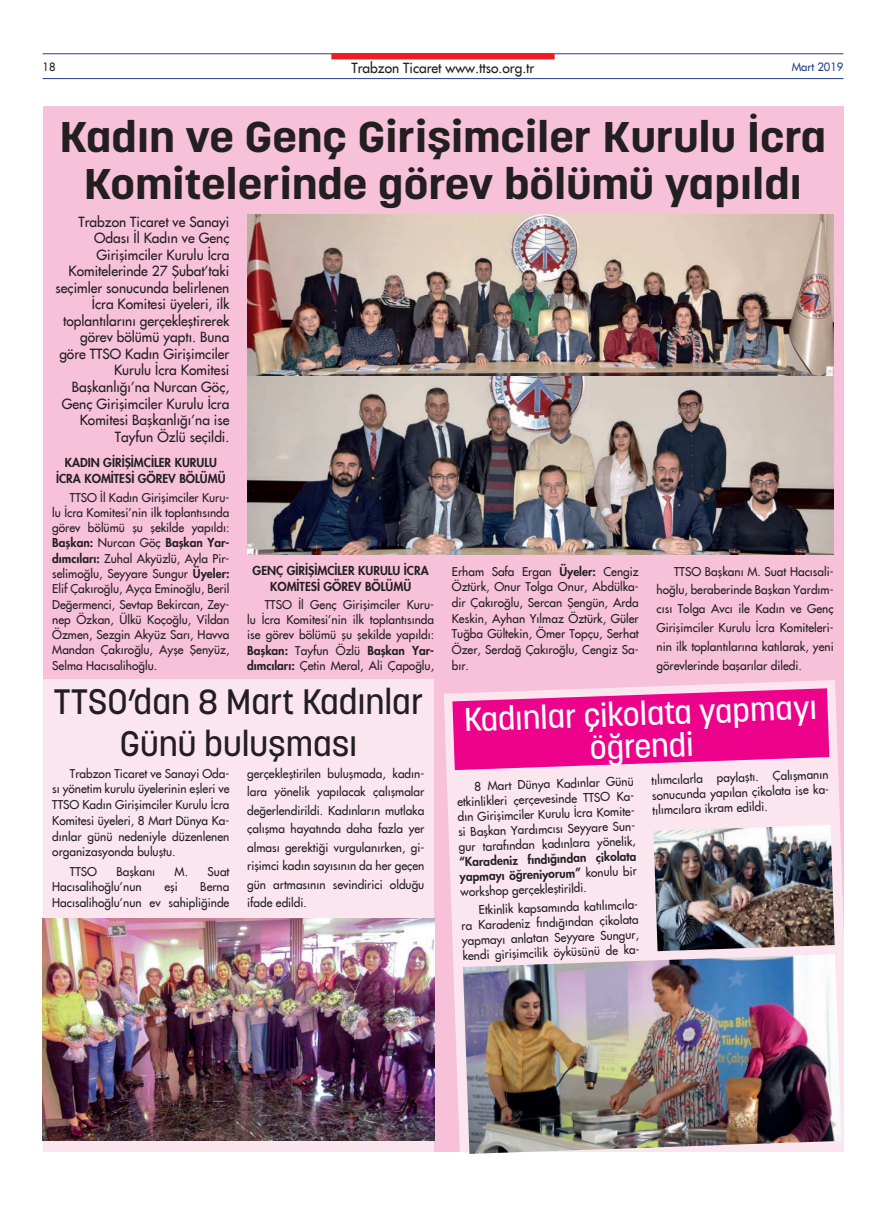
<style>
.page{position:relative;width:886px;height:1205px;background:#fff}
.page>*{position:absolute;margin:0;border:0;box-sizing:border-box;transform-origin:0 0}
.t1{font:700 42.5px/47.5px "Korolev";color:#231f20;text-align:center;scale:1.17 1}
.t2{font:500 35px/42.5px "Korolev";color:#231f20;text-align:center}
.t3{font:500 32.5px/32.5px "Korolev";color:#fff;text-align:center}
.t4{font:13.75px/16.5px "Beatles";color:#231f20;text-align:right}
.t5{font:11.88px/15.2px "Beatles";color:#231f20;text-align:justify}
.t6{font:800 11.88px/15px "Beatles";color:#231f20;text-align:center}
.t7{font:11.25px "Beatles";color:#253f8e}
.t8{font:11.25px "Beatles";color:#231f20}
.s1{font-weight:800}
.s2{font-weight:400}
</style>
<div class="page">
<hr style="left:43px;top:53px;width:800px;height:1px;background:#253f8e">
<hr style="left:43px;top:78px;width:800px;height:1px;background:#253f8e">
<div style="left:331px;top:53px;width:224px;height:6px;background:#ee1d23"></div>
<div style="left:43px;top:106px;width:800px;height:1046px;background:#f7c1d9"></div>
<div style="left:43px;top:679px;width:391px;height:473px;background:#fbe6ef"></div>
<img style="left:247px;top:214px;width:586px;height:341px">
<img style="left:43px;top:919px;width:391px;height:221px">
<svg style="left:444px;top:680px;width:400px;height:472px;background:#fae1ec"></svg>
<svg style="left:452px;top:688px;width:377px;height:82px;background:#ef279c"></svg>
<img style="left:463px;top:954px;width:378px;height:200px">
<img style="left:653px;top:825px;width:182px;height:126px">
<p class="t8" style="left:43px;top:60px;width:15px">18</p>
<p class="t4" style="left:351px;top:60px;width:184px">Trabzon Ticaret www.ttso.org.tr</p>
<p class="t7" style="left:792px;top:60px;width:53px">Mart 2019</p>
<h1 class="t1" style="left:60px;top:113px;width:657px">Kadın ve Genç Girişimciler Kurulu İcra<br>Komitelerinde görev bölümü yapıldı</h1>
<p class="t4" style="left:56px;top:213px;width:175px">Trabzon Ticaret ve Sanayi<br>Odası İl Kadın ve Genç<br>Girişimciler Kurulu İcra<br>Komitelerinde 27 Şubat’taki seçimler sonucunda belirlenen<br>İcra Komitesi üyeleri, ilk toplantılarını gerçekleştirerek görev bölümü yaptı. Buna göre TTSO Kadın Girişimciler<br>Kurulu İcra Komitesi<br>Başkanlığı’na Nurcan Göç,<br>Genç Girişimciler Kurulu İcra<br>Komitesi Başkanlığı’na ise<br>Tayfun Özlü seçildi.</p>
<p class="t6" style="left:56px;top:455px;width:171px">KADIN GİRİŞİMCİLER KURULU<br>İCRA KOMİTESİ GÖREV BÖLÜMÜ</p>
<p class="t5" style="left:52px;top:489px;width:179px;text-indent:18px">TTSO İl Kadın Girişimciler Kuru&shy;lu İcra Komitesi’nin ilk toplantısında görev bölümü şu şekilde yapıldı:<br><span class="s1">Başkan:</span> Nurcan Göç <span class="s1">Başkan Yar&shy;dımcıları:</span> Zuhal Akyüzlü, Ayla Pir&shy;selimoğlu, Seyyare Sungur <span class="s1">Üyeler:<br></span>Elif Çakıroğlu, Ayça Eminoğlu, Beril Değermenci, Sevtap Bekircan, Zey&shy;nep Özkan, Ülkü Koçoğlu, Vildan Özmen, Sezgin Akyüz Sarı, Havva Mandan Çakıroğlu, Ayşe Şenyüz, Selma Hacısalihoğlu.</p>
<p class="t6" style="left:253px;top:563px;width:178px">GENÇ GİRİŞİMCİLER KURULU İCRA<br>KOMİTESİ GÖREV BÖLÜMÜ</p>
<p class="t5" style="left:247px;top:597px;width:188px;text-indent:18px">TTSO İl Genç Girişimciler Kuru&shy;lu İcra Komitesi’nin ilk toplantısında ise görev bölümü şu şekilde yapıldı:<br><span class="s1">Başkan:</span> Tayfun Özlü <span class="s1">Başkan Yar&shy;dımcıları:</span> Çetin Meral, Ali Çapoğlu,</p>
<h2 class="t2" style="left:54px;top:680px;width:371px">TTSO’dan 8 Mart Kadınlar<br>Günü buluşması</h2>
<p class="t5" style="left:52px;top:765px;width:179px;line-height:15.8px;text-indent:18px">Trabzon Ticaret ve Sanayi Oda&shy;sı yönetim kurulu üyelerinin eşleri ve TTSO Kadın Girişimciler Kurulu İcra Komitesi üyeleri, 8 Mart Dünya Ka&shy;dınlar günü nedeniyle düzenlenen organizasyonda buluştu.</p>
<p class="t5" style="left:70px;top:863px;width:29px">TTSO</p>
<p class="t5" style="left:116px;top:863px;width:40px">Başkanı</p>
<p class="t5" style="left:175px;top:863px;width:56px">M. Suat</p>
<p class="t5" style="left:52px;top:879px;width:91px">Hacısalihoğlu’nun</p>
<p class="t5" style="left:164px;top:879px;width:15px">eşi</p>
<p class="t5" style="left:52px;top:879px;width:179px;line-height:15.8px;text-align:right">Berna<br>Hacısalihoğlu’nun ev sahipliğinde</p>
<p class="t5" style="left:247px;top:764px;width:179px;line-height:18.5px">gerçekleştirilen buluşmada, kadın&shy;lara yönelik yapılacak çalışmalar değerlendirildi. Kadınların mutlaka çalışma hayatında daha fazla yer alması gerektiği vurgulanırken, gi&shy;rişimci kadın sayısının da her geçen gün artmasının sevindirici olduğu ifade edildi.</p>
<p class="t5" style="left:452px;top:563px;width:188px;line-height:15.6px">Erham Safa Ergan <span class="s1">Üyeler:</span> Cengiz Öztürk, Onur Tolga Onur, Abdülka&shy;dir Çakıroğlu, Sercan Şengün, Arda Keskin, Ayhan Yılmaz Öztürk, Güler Tuğba Gültekin, Ömer Topçu, Serhat Özer, Serdağ Çakıroğlu, Cengiz Sa&shy;bır.</p>
<p class="t5" style="left:656px;top:562px;width:179px;line-height:18.8px;text-indent:18px">TTSO Başkanı M. Suat Hacısali&shy;hoğlu, beraberinde Başkan Yardım&shy;cısı Tolga Avcı ile Kadın ve Genç Girişimciler Kurulu İcra Komiteleri&shy;nin ilk toplantılarına katılarak, yeni görevlerinde başarılar diledi.</p>
<h3 class="t3" style="left:463px;top:703px;width:355px;rotate:-2deg">Kadınlar çikolata yapmayı öğrendi</h3>
<p class="t5" style="left:456px;top:779px;width:187px;text-align:left;text-indent:18px;rotate:-2deg">8 Mart Dünya Kadınlar Günü etkinlikleri çerçevesinde TTSO Ka&shy;dın Girişimciler Kurulu İcra Komite&shy;si Başkan Yardımcısı Seyyare Sun&shy;gur tarafından kadınlara yönelik,</p>
<p class="t6" style="left:459px;top:854px;width:179px;text-align:justify;rotate:-2deg">“Karadeniz fındığından çikolata yapmayı öğreniyorum” <span class="s2">konulu bir workshop gerçekleştirildi.</span></p>
<p class="t5" style="left:461px;top:903px;width:187px;text-align:left;text-indent:18px;rotate:-2deg">Etkinlik kapsamında katılımcıla&shy;ra Karadeniz fındığından çikolata yapmayı anlatan Seyyare Sungur, kendi girişimcilik öyküsünü de ka-</p>
<p class="t5" style="left:651px;top:773px;width:187px;text-align:left;rotate:-2deg">tılımcılarla paylaştı. Çalışmanın sonucunda yapılan çikolata ise ka&shy;tılımcılara ikram edildi.</p>
</div>
